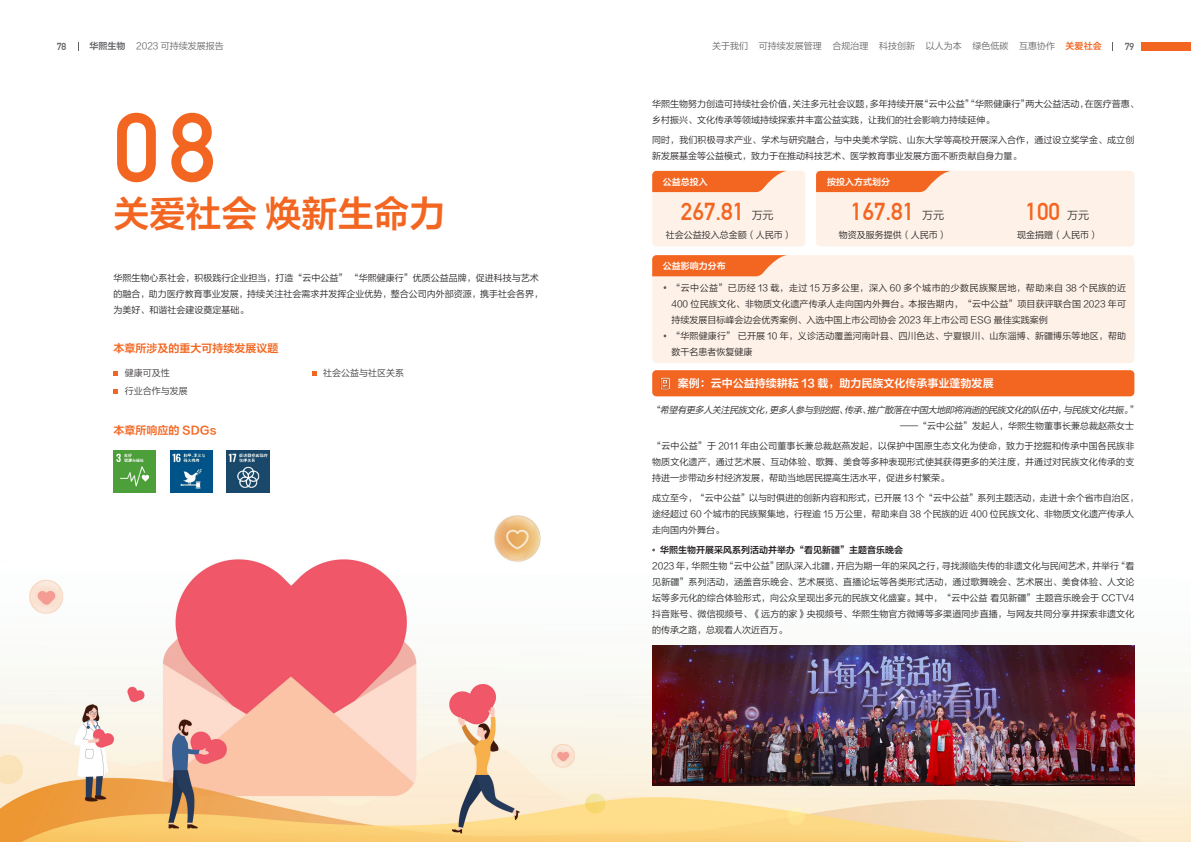
<style>
.page{position:relative;width:1191px;height:842px;background:#fff}
.page>*{position:absolute;margin:0;border:0;box-sizing:border-box;transform-origin:0 0}
.标题{font:700 96px "DIN Alternate";color:#f36621}
.标题-2{font:36px "FZLTZCHJW GB1 0";color:#f36621}
.正文{font:700 24px "DIN Alternate";color:#f36621}
.小标题{font:11px "FZLTZCHJW GB1 0";color:#fff}
.标题-3{font:11px "FZLTZCHJW GB1 0";color:#f36621}
.正文-2{font:700 10px "DIN Alternate";color:#636366}
.正文-3{font:9px/16px "FZLTXIHJW GB1 0";color:#231f20}
.正文-4{font:italic 9px "FZLTXIHJW GB1 0";color:#231f20}
.正文-5{font:9px "FZLTXIHJW GB1 0";color:#636366}
.正文-6{font:9px "FZLTZCHJW GB1 0";color:#231f20}
.标题-4{font:9px "FZLTZCHJW GB1 0";color:#fff}
.正文-7{font:9px "FZLTZCHJW GB1 0";color:#f36621}
.s1{font-family:"FZLTZCHJW GB1 0"}
.s2{font-family:"FZLTXIHJW GB1 0";font-weight:400;font-size:11px;color:#231f20}
.s3{font-style:normal}
</style>
<div class="page">
<img style="left:0;top:170px;width:1191px;height:672px">
<svg style="left:113px;top:372px;width:5px;height:4px"></svg>
<svg style="left:113px;top:389px;width:5px;height:4px"></svg>
<svg style="left:312px;top:372px;width:4px;height:4px"></svg>
<img style="left:227px;top:450px;width:42px;height:43px">
<img style="left:113px;top:450px;width:43px;height:43px">
<img style="left:170px;top:450px;width:43px;height:43px">
<div style="left:652px;top:370px;width:482px;height:26px;background:#f36621;border-radius:4px"></div>
<svg style="left:660px;top:378px;width:10px;height:11px"></svg>
<div style="left:652px;top:255px;width:482px;height:108px;background:#fef2e8;border-radius:4px"></div>
<div style="left:652px;top:171px;width:153px;height:76px;background:#fef2e8;border-radius:4px"></div>
<div style="left:816px;top:171px;width:318px;height:76px;background:#fef2e8;border-radius:4px"></div>
<div style="left:1141px;top:42px;width:50px;height:8px;background:#f36621"></div>
<svg style="left:652px;top:171px;width:134px;height:21px;background:#f47638"></svg>
<svg style="left:652px;top:255px;width:135px;height:21px;background:#f4783a"></svg>
<svg style="left:816px;top:171px;width:134px;height:21px;background:#f47638"></svg>
<img style="left:652px;top:646px;width:482px;height:139px">
<p class="正文-5" style="left:89px;top:40px;width:136px"><span class="s1">华熙生物</span> 2023 可持续发展报告</p>
<p class="正文-5" style="left:712px;top:41px;width:37px">关于我们</p>
<p class="正文-5" style="left:758px;top:41px;width:64px">可持续发展管理</p>
<p class="正文-5" style="left:832px;top:41px;width:37px">合规治理</p>
<p class="正文-5" style="left:879px;top:41px;width:37px">科技创新</p>
<p class="正文-5" style="left:925px;top:41px;width:37px">以人为本</p>
<p class="正文-5" style="left:972px;top:41px;width:37px">绿色低碳</p>
<p class="正文-5" style="left:1019px;top:41px;width:37px">互惠协作</p>
<p class="正文-7" style="left:1065px;top:41px;width:37px">关爱社会</p>
<p class="正文-2" style="left:57px;top:39px;width:11px">78</p>
<p class="正文-2" style="left:1124px;top:39px;width:11px">79</p>
<p class="标题" style="left:113px;top:75px;width:103px">08</p>
<p class="标题-2" style="left:113px;top:192px;width:333px">关爱社会 焕新生命力</p>
<p class="正文-3" style="left:113px;top:270px;width:431px">华熙生物心系社会，积极践行企业担当，打造“云中公益” “华熙健康行”优质公益品牌，促进科技与艺术的融合，助力医疗教育事业发展，持续关注社会需求并发挥企业优势，整合公司内外部资源，携手社会各界，为美好、和谐社会建设奠定基础。</p>
<p class="标题-3" style="left:113px;top:342px;width:166px">本章所涉及的重大可持续发展议题</p>
<p class="正文-3" style="left:125px;top:365px;width:64px;line-height:17.4px">健康可及性<br>行业合作与发展</p>
<p class="正文-3" style="left:323px;top:365px;width:82px">社会公益与社区关系</p>
<p class="标题-3" style="left:113px;top:424px;width:105px">本章所响应的 SDGs</p>
<p class="正文-3" style="left:652px;top:96px;width:488px">华熙生物努力创造可持续社会价值，关注多元社会议题，多年持续开展“云中公益”“华熙健康行”两大公益活动，在医疗普惠、乡村振兴、文化传承等领域持续探索并丰富公益实践，让我们的社会影响力持续延伸。</p>
<p class="正文-3" style="left:652px;top:132px;width:483px">同时，我们积极寻求产业、学术与研究融合，与中央美术学院、山东大学等高校开展深入合作，通过设立奖学金、成立创新发展基金等公益模式，致力于在推动科技艺术、医学教育事业发展方面不断贡献自身力量。</p>
<p class="标题-4" style="left:663px;top:177px;width:46px">公益总投入</p>
<p class="标题-4" style="left:827px;top:177px;width:64px">按投入方式划分</p>
<p class="正文" style="left:681px;top:193px;width:94px">267.81 <span class="s2">万元</span></p>
<p class="正文" style="left:851px;top:193px;width:95px">167.81 <span class="s2">万元</span></p>
<p class="正文" style="left:1025px;top:193px;width:65px">100 <span class="s2">万元</span></p>
<p class="正文-3" style="left:666px;top:227px;width:127px">社会公益投入总金额（人民币）</p>
<p class="正文-3" style="left:838px;top:227px;width:109px">物资及服务提供（人民币）</p>
<p class="正文-3" style="left:1017px;top:227px;width:82px">现金捐赠（人民币）</p>
<p class="标题-4" style="left:663px;top:260px;width:64px">公益影响力分布</p>
<p class="正文-3" style="left:671px;top:280px;width:456px;text-align:justify">“云中公益”已历经 13 载，走过 15 万多公里，深入 60 多个城市的少数民族聚居地，帮助来自 38 个民族的近400 位民族文化、非物质文化遗产传承人走向国内外舞台。本报告期内，“云中公益”项目获评联合国 2023 年可持续发展目标峰会边会优秀案例、入选中国上市公司协会 2023 年上市公司 ESG 最佳实践案例</p>
<p class="正文-3" style="left:671px;top:328px;width:456px">“华熙健康行” 已开展 10 年，义诊活动覆盖河南叶县、四川色达、宁夏银川、山东淄博、新疆博乐等地区，帮助数干名患者恢复健康</p>
<p class="小标题" style="left:677px;top:377px;width:317px">案例：云中公益持续耕耘 13 载，助力民族文化传承事业蓬勃发展</p>
<p class="正文-4" style="left:652px;top:405px;width:488px"><span class="s3">“</span>希望有更多人关注民族文化，更多人参与到挖掘、传承、推广散落在中国大地即将消逝的民族文化的队伍中，与民族文化共振。<span class="s3">”</span></p>
<p class="正文-3" style="left:900px;top:418px;width:235px">——“云中公益”发起人，华熙生物董事长兼总裁赵燕女士</p>
<p class="正文-3" style="left:652px;top:438px;width:484px;text-align:justify">“云中公益”于 2011 年由公司董事长兼总裁赵燕发起，以保护中国原生态文化为使命，致力于挖掘和传承中国各民族非物质文化遗产，通过艺术展、互动体验、歌舞、美食等多种表现形式使其获得更多的关注度，并通过对民族文化传承的支持进一步带动乡村经济发展，帮助当地居民提高生活水平，促进乡村繁荣。</p>
<p class="正文-3" style="left:652px;top:490px;width:488px">成立至今，“云中公益”以与时俱进的创新内容和形式，已开展 13 个“云中公益”系列主题活动，走进十余个省市自治区，途经超过 60 个城市的民族聚集地，行程逾 15 万公里，帮助来自 38 个民族的近 400 位民族文化、非物质文化遗产传承人走向国内外舞台。</p>
<p class="正文-6" style="left:660px;top:544px;width:245px">华熙生物开展采风系列活动并举办“看见新疆”主题音乐晚会</p>
<p class="正文-3" style="left:652px;top:558px;width:484px;text-align:justify">2023 年，华熙生物“云中公益”团队深入北疆，开启为期一年的采风之行，寻找濒临失传的非遗文化与民间艺术，并举行“看见新疆”系列活动，涵盖音乐晚会、艺术展览、直播论坛等各类形式活动，通过歌舞晚会、艺术展出、美食体验、人文论坛等多元化的综合体验形式，向公众呈现出多元的民族文化盛宴。其中，“云中公益 看见新疆”主题音乐晚会于 CCTV4抖音账号、微信视频号、《远方的家》央视频号、华熙生物官方微博等多渠道同步直播，与网友共同分享并探索非遗文化的传承之路，总观看人次近百万。</p>
</div>
